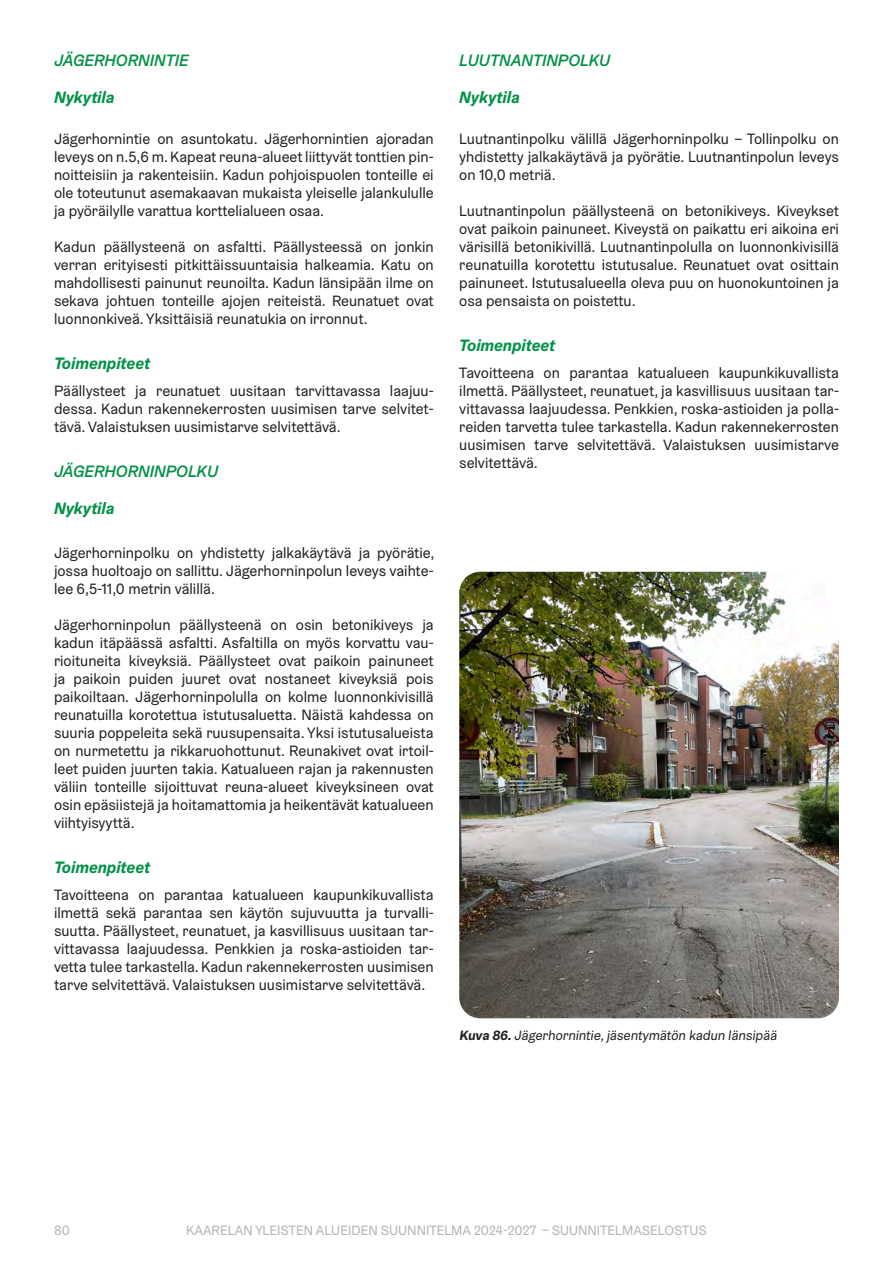
<style>
.page{position:relative;width:893px;height:1263px;background:#fff}
.page>*{position:absolute;margin:0;border:0;box-sizing:border-box;transform-origin:0 0}
.KAARELA_Otsikko5{font:italic 700 16.5px "Graebenbach";color:#039247}
.KAARELA_Otsikko5_katuh_ja_LH{font:italic 500 16.5px "Graebenbach";color:#039247}
.KAARELA_Leipäteksti{font:15px/18px "Graebenbach";color:#231f20;text-align:justify}
.t1{font:13.5px "Graebenbach";color:#b2b4b7}
.t2{font:13.5px "Graebenbach";color:#231f20}
.s1{font-weight:700}
</style>
<div class="page">
<img style="left:459px;top:572px;width:380px;height:446px">
<h5 class="KAARELA_Otsikko5_katuh_ja_LH" style="left:54px;top:50px;width:136px">JÄGERHORNINTIE</h5>
<h5 class="KAARELA_Otsikko5" style="left:54px;top:87px;width:62px">Nykytila</h5>
<p class="KAARELA_Leipäteksti" style="left:54px;top:130px;width:381px">Jägerhornintie on asuntokatu. Jägerhornintien ajoradan leveys on n.5,6 m. Kapeat reuna-alueet liittyvät tonttien pin&shy;noitteisiin ja rakenteisiin. Kadun pohjoispuolen tonteille ei ole toteutunut asemakaavan mukaista yleiselle jalankululle ja pyöräilylle varattua korttelialueen osaa.</p>
<p class="KAARELA_Leipäteksti" style="left:54px;top:238px;width:381px">Kadun päällysteenä on asfaltti. Päällysteessä on jonkin verran erityisesti pitkittäissuuntaisia halkeamia. Katu on mahdollisesti painunut reunoilta. Kadun länsipään ilme on sekava johtuen tonteille ajojen reiteistä. Reunatuet ovat luonnonkiveä. Yksittäisiä reunatukia on irronnut.</p>
<h5 class="KAARELA_Otsikko5" style="left:54px;top:353px;width:98px">Toimenpiteet</h5>
<p class="KAARELA_Leipäteksti" style="left:54px;top:382px;width:381px">Päällysteet ja reunatuet uusitaan tarvittavassa laajuu&shy;dessa. Kadun rakennekerrosten uusimisen tarve selvitet&shy;tävä. Valaistuksen uusimistarve selvitettävä.</p>
<h5 class="KAARELA_Otsikko5_katuh_ja_LH" style="left:54px;top:461px;width:166px">JÄGERHORNINPOLKU</h5>
<h5 class="KAARELA_Otsikko5" style="left:54px;top:498px;width:62px">Nykytila</h5>
<p class="KAARELA_Leipäteksti" style="left:54px;top:544px;width:382px">Jägerhorninpolku on yhdistetty jalkakäytävä ja pyörätie, jossa huoltoajo on sallittu. Jägerhorninpolun leveys vaihte&shy;lee 6,5-11,0 metrin välillä.</p>
<p class="KAARELA_Leipäteksti" style="left:54px;top:616px;width:381px">Jägerhorninpolun päällysteenä on osin betonikiveys ja kadun itäpäässä asfaltti. Asfaltilla on myös korvattu vau&shy;rioituneita kiveyksiä. Päällysteet ovat paikoin painuneet ja paikoin puiden juuret ovat nostaneet kiveyksiä pois paikoiltaan. Jägerhorninpolulla on kolme luonnonkivisillä reunatuilla korotettua istutusaluetta. Näistä kahdessa on suuria poppeleita sekä ruusupensaita. Yksi istutusalueista on nurmetettu ja rikkaruohottunut. Reunakivet ovat irtoil&shy;leet puiden juurten takia. Katualueen rajan ja rakennusten väliin tonteille sijoittuvat reuna-alueet kiveyksineen ovat osin epäsiistejä ja hoitamattomia ja heikentävät katualueen viihtyisyyttä.</p>
<h5 class="KAARELA_Otsikko5" style="left:54px;top:857px;width:98px">Toimenpiteet</h5>
<p class="KAARELA_Leipäteksti" style="left:54px;top:886px;width:381px">Tavoitteena on parantaa katualueen kaupunkikuvallista ilmettä sekä parantaa sen käytön sujuvuutta ja turvalli&shy;suutta. Päällysteet, reunatuet, ja kasvillisuus uusitaan tar&shy;vittavassa laajuudessa. Penkkien ja roska-astioiden tar&shy;vetta tulee tarkastella. Kadun rakennekerrosten uusimisen tarve selvitettävä. Valaistuksen uusimistarve selvitettävä.</p>
<h5 class="KAARELA_Otsikko5_katuh_ja_LH" style="left:459px;top:50px;width:153px">LUUTNANTINPOLKU</h5>
<h5 class="KAARELA_Otsikko5" style="left:459px;top:87px;width:62px">Nykytila</h5>
<p class="KAARELA_Leipäteksti" style="left:459px;top:130px;width:381px">Luutnantinpolku välillä Jägerhorninpolku – Tollinpolku on yhdistetty jalkakäytävä ja pyörätie. Luutnantinpolun leveys on 10,0 metriä.</p>
<p class="KAARELA_Leipäteksti" style="left:459px;top:202px;width:381px">Luutnantinpolun päällysteenä on betonikiveys. Kiveykset ovat paikoin painuneet. Kiveystä on paikattu eri aikoina eri värisillä betonikivillä. Luutnantinpolulla on luonnonkivisillä reunatuilla korotettu istutusalue. Reunatuet ovat osittain painuneet. Istutusalueella oleva puu on huonokuntoinen ja osa pensaista on poistettu.</p>
<h5 class="KAARELA_Otsikko5" style="left:459px;top:335px;width:98px">Toimenpiteet</h5>
<p class="KAARELA_Leipäteksti" style="left:459px;top:364px;width:381px">Tavoitteena on parantaa katualueen kaupunkikuvallista ilmettä. Päällysteet, reunatuet, ja kasvillisuus uusitaan tar&shy;vittavassa laajuudessa. Penkkien, roska-astioiden ja polla&shy;reiden tarvetta tulee tarkastella. Kadun rakennekerrosten uusimisen tarve selvitettävä. Valaistuksen uusimistarve selvitettävä.</p>
<p class="t2" style="left:459px;top:1027px;width:322px"><span class="s1">Kuva 86.</span>Jägerhornintie,jäsentymätön kadun länsipää</p>
<p class="t1" style="left:54px;top:1221px;width:17px">80</p>
<p class="t1" style="left:186px;top:1221px;width:522px">KAARELAN YLEISTEN ALUEIDEN SUUNNITELMA 2024-2027 – SUUNNITELMASELOSTUS</p>
</div>
